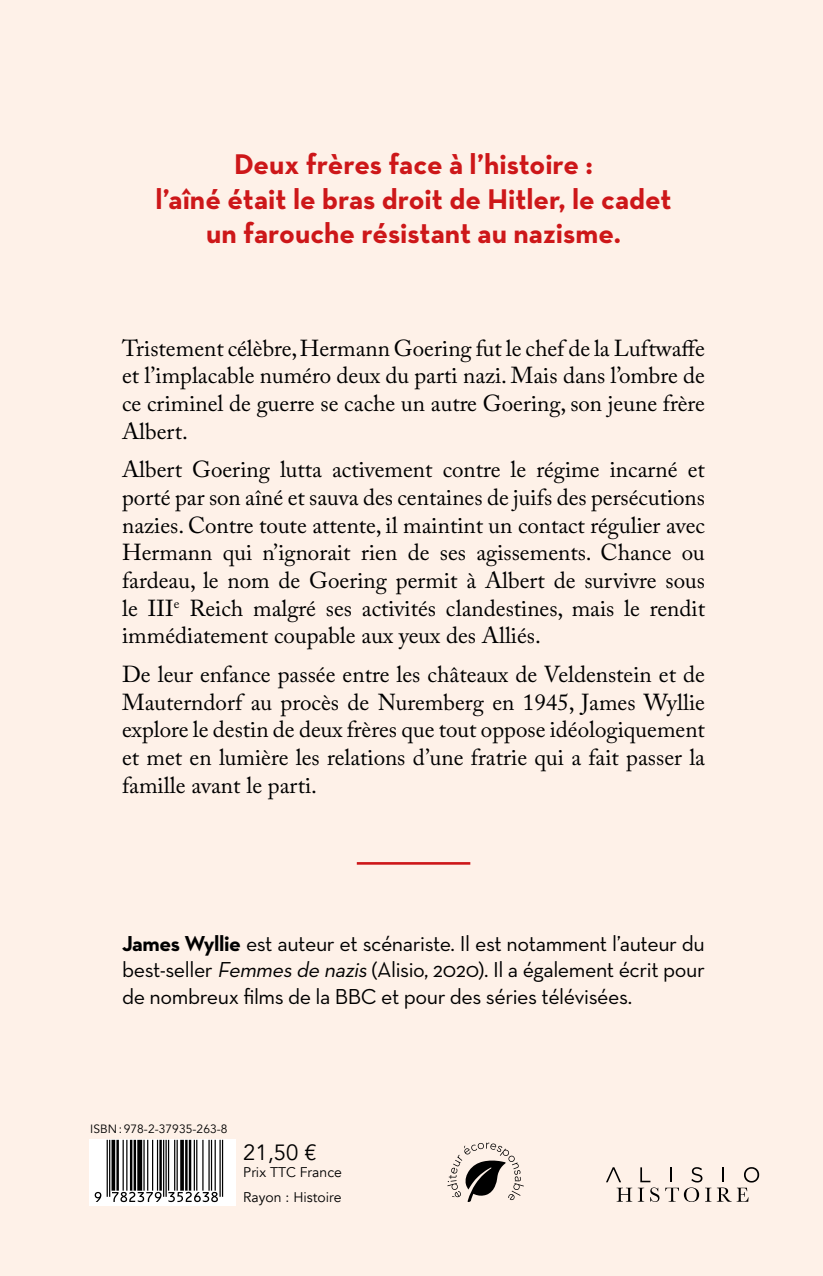
<style>
.page{position:relative;width:823px;height:1276px;background:#fff}
.page>*{position:absolute;margin:0;border:0;box-sizing:border-box;transform-origin:0 0}
.t1{font:700 29px/34.8px "Neutraface Text";color:#cd1719;text-align:center}
.t2{font:23px/27.6px "Adobe Caslon Pro";color:#000;text-align:justify}
.t3{font:22px/26.4px "Neutraface Text";letter-spacing:-.02em;color:#000;text-align:justify}
.t4{font:22px "Avenir";color:#000}
.t5{font:14px "Avenir";color:#000}
.t6{font:12px "Avenir";letter-spacing:.005em;color:#000}
.s1{font-weight:700}
.s2{font-style:italic}
</style>
<div class="page">
<div style="left:0;top:0;width:822px;height:1276px;background:#fef1e8"></div>
<svg style="left:606px;top:1167px;width:152px;height:35px"></svg>
<svg style="left:447px;top:1142px;width:76px;height:60px"></svg>
<hr style="left:356px;top:862px;width:114px;height:2px;background:#cd1719">
<div style="left:89px;top:1139px;width:146px;height:66px;background:#fff"></div>
<svg style="left:95px;top:1139px;width:128px;height:63px"></svg>
<p class="t1" style="left:155px;top:146px;width:517px">Deux frères face à l’histoire :<br>l’aîné était le bras droit de Hitler, le cadet un farouche résistant au nazisme.</p>
<p class="t2" style="left:122px;top:334px;width:584px">Tristement célèbre, Hermann Goering fut le chef de la Luftwaffe et l’implacable numéro deux du parti nazi. Mais dans l’ombre de ce criminel de guerre se cache un autre Goering, son jeune frère Albert.</p>
<p class="t2" style="left:122px;top:456px;width:584px">Albert Goering lutta activement contre le régime incarné et porté par son aîné et sauva des centaines de juifs des persécutions nazies. Contre toute attente, il maintint un contact régulier avec Hermann qui n’ignorait rien de ses agissements. Chance ou fardeau, le nom de Goering permit à Albert de survivre sous le III<sup>e</sup> Reich malgré ses activités clandestines, mais le rendit immédiatement coupable aux yeux des Alliés.</p>
<p class="t2" style="left:122px;top:660px;width:584px">De leur enfance passée entre les châteaux de Veldenstein et de Mauterndorf au procès de Nuremberg en 1945, James Wyllie explore le destin de deux frères que tout oppose idéologiquement et met en lumière les relations d’une fratrie qui a fait passer la famille avant le parti.</p>
<p class="t3" style="left:122px;top:930px;width:584px"><span class="s1">James Wyllie</span> est auteur et scénariste. Il est notamment l’auteur du best-seller <span class="s2">Femmesde nazis</span>(Alisio, 2020). Il a également écrit pour de nombreux films de la BBC et pour des séries télévisées.</p>
<p class="t6" style="left:90px;top:1122px;width:139px">ISBN:978-2-37935-263-8</p>
<p class="t4" style="left:243px;top:1139px;width:75px">21,50 €</p>
<p class="t5" style="left:243px;top:1164px;width:100px">Prix TTC France</p>
<p class="t5" style="left:243px;top:1189px;width:100px">Rayon : Histoire</p>
</div>
